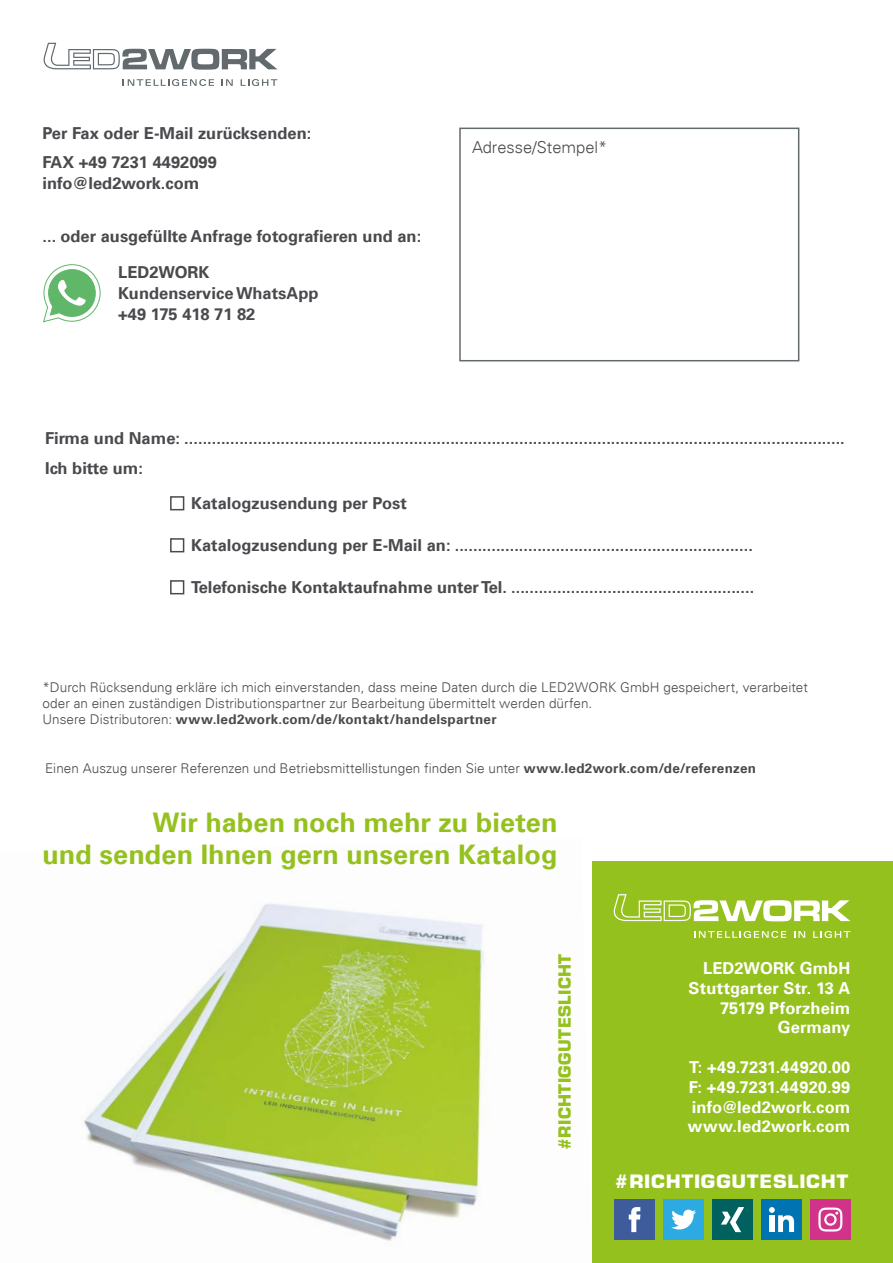
<style>
.page{position:relative;width:893px;height:1263px;background:#fff}
.page>*{position:absolute;margin:0;border:0;box-sizing:border-box;transform-origin:0 0}
.t1{font:700 27px/32.4px "Univers LT";letter-spacing:.005em;color:#95c11f;text-align:right}
.t2{font:700 18px "Eurostile";letter-spacing:.04em;color:#fff;scale:1.06 1}
.t3{font:700 16.5px/30px "Univers LT";color:#494a4d}
.t4{font:700 16.5px/19.8px "Univers LT";letter-spacing:.005em;color:#fff;text-align:right}
.t5{font:700 16.5px "Eurostile";letter-spacing:.02em;color:#95c11f}
.t6{font:300 16.5px "Univers LT";color:#494a4d}
.t7{font:300 13.5px/16.2px "Univers LT";letter-spacing:.005em;color:#494a4d}
.s1{font-weight:700}
</style>
<div class="page">
<div style="left:170px;top:496px;width:14px;height:14px;border:2px solid #494a4d"></div>
<div style="left:170px;top:538px;width:14px;height:14px;border:2px solid #494a4d"></div>
<div style="left:170px;top:580px;width:14px;height:14px;border:2px solid #494a4d"></div>
<div style="left:593px;top:861px;width:300px;height:402px;background:#95c11f"></div>
<svg style="left:44px;top:43px;width:233px;height:27px"></svg>
<svg style="left:123px;top:79px;width:91px;height:7px"></svg>
<svg style="left:222px;top:79px;width:11px;height:7px"></svg>
<svg style="left:241px;top:79px;width:36px;height:7px"></svg>
<svg style="left:614px;top:894px;width:236px;height:27px"></svg>
<svg style="left:694px;top:931px;width:92px;height:7px"></svg>
<svg style="left:794px;top:931px;width:11px;height:7px"></svg>
<svg style="left:813px;top:931px;width:37px;height:7px"></svg>
<div style="left:459px;top:128px;width:340px;height:233px;border:2px solid #626a6e"></div>
<img style="left:84px;top:903px;width:404px;height:338px">
<svg style="left:44px;top:265px;width:56px;height:57px"></svg>
<div style="left:663px;top:1199px;width:41px;height:40px;background:#2daae2"></div>
<svg style="left:671px;top:1209px;width:25px;height:20px"></svg>
<div style="left:761px;top:1199px;width:40px;height:40px;background:#0074b3"></div>
<svg style="left:769px;top:1207px;width:25px;height:25px"></svg>
<div style="left:810px;top:1199px;width:40px;height:40px;background:#d2338a"></div>
<svg style="left:818px;top:1207px;width:24px;height:24px"></svg>
<div style="left:712px;top:1199px;width:41px;height:40px;background:#00615e"></div>
<svg style="left:721px;top:1207px;width:23px;height:25px"></svg>
<div style="left:615px;top:1199px;width:40px;height:40px;background:#3e5b9c"></div>
<svg style="left:629px;top:1207px;width:11px;height:25px"></svg>
<p class="t3" style="left:43px;top:119px;width:270px;line-height:28.8px">Per Fax oder E-Mail zurücksenden:<br>FAX +49 7231 4492099</p>
<p class="t3" style="left:43px;top:169px;width:158px">info@led2work.com</p>
<p class="t3" style="left:118px;top:219px;width:305px;line-height:35.4px;text-indent:-76px">... oder ausgefüllte Anfrage fotografieren und an:<br>LED2WORK</p>
<p class="t3" style="left:118px;top:282px;width:202px;line-height:21px">Kundenservice WhatsApp +49 175 418 71 82</p>
<p class="t6" style="left:472px;top:137px;width:137px">Adresse/Stempel*</p>
<p class="t3" style="left:45px;top:423px;width:801px">Firma und Name: ................................................................................................................................................<br>Ich bitte um:</p>
<p class="t3" style="left:191px;top:488px;width:217px">Katalogzusendung per Post</p>
<p class="t3" style="left:191px;top:530px;width:563px">Katalogzusendung per E-Mail an: .................................................................</p>
<p class="t3" style="left:191px;top:572px;width:565px">Telefonische Kontaktaufnahme unter Tel. .....................................................</p>
<p class="t7" style="left:43px;top:679px;width:767px">*Durch Rücksendung erkläre ich mich einverstanden, dass meine Daten durch die LED2WORK GmbH gespeichert, verarbeitet oder an einen zuständigen Distributionspartner zur Bearbeitung übermittelt werden dürfen.<br>Unsere Distributoren: <span class="s1">www.led2work.com/de/kontakt/handelspartner</span></p>
<p class="t7" style="left:45px;top:760px;width:712px">Einen Auszug unserer Referenzen und Betriebsmittellistungen finden Sie unter <span class="s1">www.led2work.com/de/referenzen</span></p>
<h1 class="t1" style="left:43px;top:806px;width:516px">Wir haben noch mehr zu bieten<br>und senden Ihnen gern unseren Katalog</h1>
<p class="t5" style="left:554px;top:1150px;width:198px;rotate:-90deg">#RICHTIGGUTESLICHT</p>
<p class="t4" style="left:689px;top:958px;width:163px">LED2WORK GmbH<br>Stuttgarter Str. 13 A<br>75179 Pforzheim<br>Germany</p>
<p class="t4" style="left:688px;top:1057px;width:164px;text-align:justify">T: +49.7231.44920.00<br>F: +49.7231.44920.99 info@led2work.com www.led2work.com</p>
<p class="t2" style="left:615px;top:1170px;width:222px">#RICHTIGGUTESLICHT</p>
</div>
